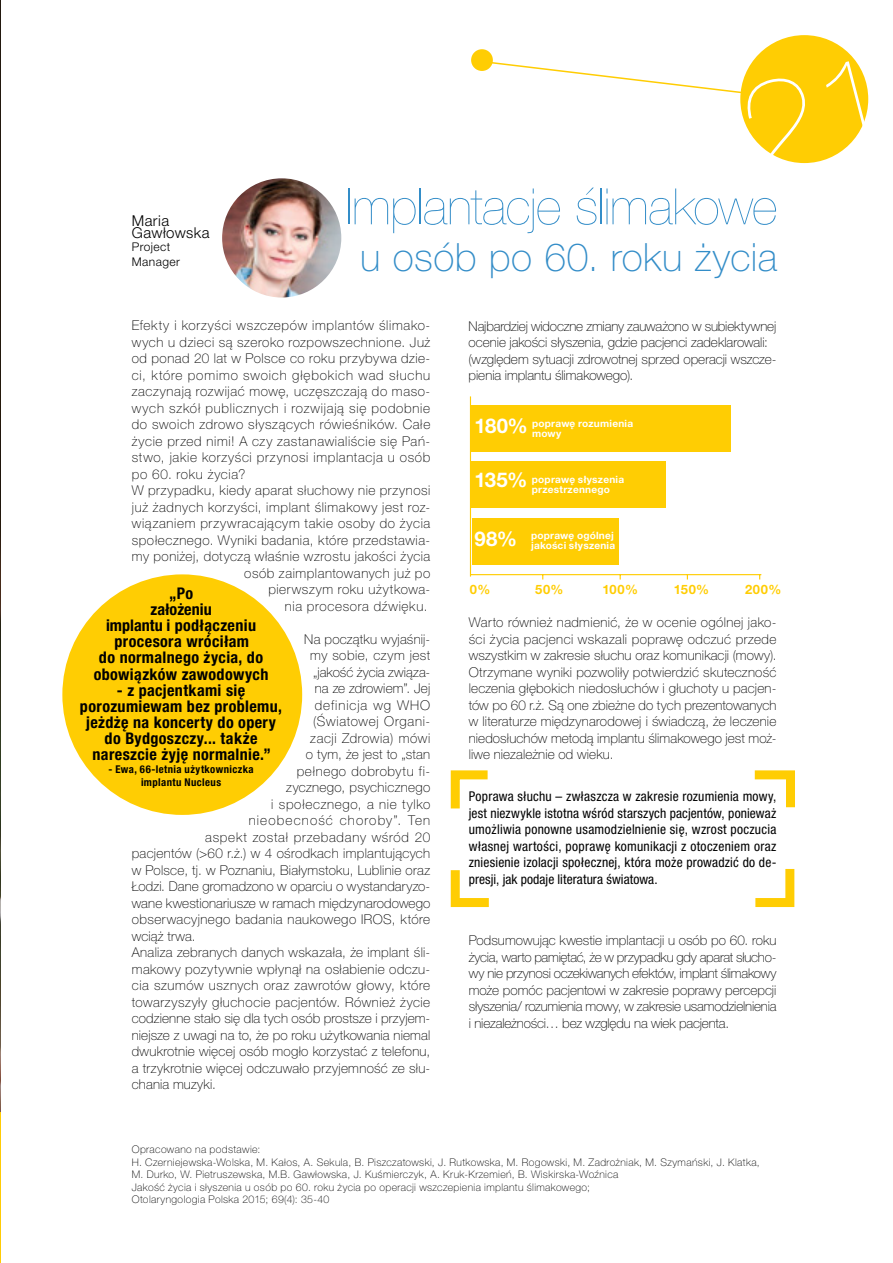
<style>
.page{position:relative;width:893px;height:1263px;background:#fff}
.page>*{position:absolute;margin:0;border:0;box-sizing:border-box;transform-origin:0 0}
.t1{font:200 50.1px "Helvetica Neue LT Pro";letter-spacing:-.01em;color:#338dc8}
.t2{font:100 39px "Helvetica Neue LT Pro";letter-spacing:.01em;color:#338dc8}
.t3{font:700 20.4px "Helvetica Neue LT Pro";letter-spacing:.015em;color:#fff}
.t4{font:700 condensed 16.05px/16px "Helvetica Neue LT Pro";letter-spacing:.025em;color:#000;text-align:center}
.t5{font:300 15px/12.8px "Helvetica Neue LT Pro";letter-spacing:.03em;color:#000}
.t6{font:100 13.5px/16.5px "Helvetica Neue LT Pro";letter-spacing:.035em;color:#000;text-align:justify}
.t7{font:condensed 13.5px/16.5px "Helvetica Neue LT Pro";letter-spacing:.01em;color:#000;text-align:justify}
.t8{font:100 13.5px "Helvetica Neue LT Pro";letter-spacing:.01em;color:#000}
.t9{font:100 13.5px/16.5px "Helvetica Neue LT Pro";letter-spacing:-.005em;color:#000}
.t10{font:100 13.5px "Helvetica Neue LT Pro";letter-spacing:.015em;color:#000}
.t11{font:100 13.5px/16.5px "Helvetica Neue LT Pro";color:#000101}
.t12{font:100 13.5px "Helvetica Neue LT Pro";letter-spacing:.055em;color:#000}
.t13{font:100 13.5px "Helvetica Neue LT Pro";letter-spacing:.005em;color:#000}
.t14{font:100 13.5px "Helvetica Neue LT Pro";letter-spacing:.065em;color:#000}
.t15{font:100 13.5px "Helvetica Neue LT Pro";letter-spacing:.085em;color:#000}
.t16{font:100 13.5px "Helvetica Neue LT Pro";color:#000}
.t17{font:100 13.5px "Helvetica Neue LT Pro";letter-spacing:.07em;color:#000}
.t18{font:700 12.9px "Helvetica Neue LT Pro";letter-spacing:.055em;color:#ffcd03}
.t19{font:300 12px/14.7px "Helvetica Neue LT Pro";letter-spacing:.035em;color:#000}
.t20{font:700 condensed 10.8px/12.9px "Helvetica Neue LT Pro";letter-spacing:.04em;color:#000;text-align:center}
.t21{font:100 10.5px/12.6px "Helvetica Neue LT Pro";letter-spacing:.035em;color:#000}
.t22{font:700 10.05px/10.1px "Helvetica Neue LT Pro";letter-spacing:.025em;color:#fff}
</style>
<div class="page">
<div style="left:62px;top:574px;width:240px;height:241px;background:#ffcd03;border-radius:50%"></div>
<img style="left:222px;top:178px;width:119px;height:119px;border-radius:60px">
<hr style="left:470px;top:396px;width:1px;height:181px;background:#ffcd03">
<hr style="left:470px;top:574px;width:291px;height:1px;background:#ffcd03">
<div style="left:472px;top:405px;width:259px;height:47px;background:#ffcd03"></div>
<div style="left:472px;top:461px;width:194px;height:47px;background:#ffcd03"></div>
<div style="left:472px;top:518px;width:146px;height:46px;background:#ffcd03"></div>
<svg style="left:450px;top:770px;width:38px;height:39px"></svg>
<svg style="left:755px;top:868px;width:40px;height:39px"></svg>
<svg style="left:754px;top:770px;width:41px;height:38px"></svg>
<svg style="left:450px;top:870px;width:39px;height:38px"></svg>
<img style="left:0;top:0;width:1px;height:1113px">
<hr style="left:0;top:1113px;width:1px;height:150px;background:#ffcb05">
<div style="left:471px;top:49px;width:22px;height:22px;background:#ffcd03;border-radius:50%"></div>
<div style="left:740px;top:35px;width:128px;height:128px;background:#ffcd03;border-radius:50%"></div>
<svg style="left:474px;top:59px;width:395px;height:105px"></svg>
<p class="t5" style="left:132px;top:214px;width:79px">Maria<br>Gawłowska</p>
<p class="t19" style="left:132px;top:239px;width:50px">Project<br>Manager</p>
<h1 class="t1" style="left:346px;top:178px;width:433px">Implantacje ślimakowe</h1>
<h2 class="t2" style="left:360px;top:235px;width:419px">u osób po 60. roku życia</h2>
<p class="t6" style="left:132px;top:317px;width:300px">Efekty i korzyści wszczepów implantów ślimako-</p>
<p class="t6" style="left:132px;top:334px;width:300px">wych u dzieci są szeroko rozpowszechnione. Już</p>
<p class="t6" style="left:132px;top:350px;width:300px">od ponad 20 lat w Polsce co roku przybywa dzie-</p>
<p class="t14" style="left:132px;top:367px;width:300px">ci, które pomimo swoich głębokich wad słuchu</p>
<p class="t6" style="left:132px;top:383px;width:300px">zaczynają rozwijać mowę, uczęszczają do maso-</p>
<p class="t12" style="left:132px;top:400px;width:300px">wych szkół publicznych i rozwijają się podobnie</p>
<p class="t6" style="left:132px;top:416px;width:300px">do swoich zdrowo słyszących rówieśników. Całe</p>
<p class="t6" style="left:132px;top:433px;width:300px">życie przed nimi! A czy zastanawialiście się Pań-</p>
<p class="t6" style="left:132px;top:449px;width:300px">stwo, jakie korzyści przynosi implantacja u osób</p>
<p class="t6" style="left:132px;top:466px;width:115px">po 60. roku życia?</p>
<p class="t6" style="left:132px;top:482px;width:300px">W przypadku, kiedy aparat słuchowy nie przynosi</p>
<p class="t6" style="left:132px;top:499px;width:300px">już żadnych korzyści, implant ślimakowy jest roz-</p>
<p class="t6" style="left:132px;top:515px;width:300px">wiązaniem przywracającym takie osoby do życia</p>
<p class="t6" style="left:132px;top:532px;width:300px">społecznego. Wyniki badania, które przedstawia-</p>
<p class="t6" style="left:132px;top:548px;width:300px">my poniżej, dotyczą właśnie wzrostu jakości życia</p>
<p class="t6" style="left:244px;top:565px;width:187px">osób zaimplantowanych już po</p>
<p class="t6" style="left:268px;top:581px;width:163px">pierwszym roku użytkowa-</p>
<p class="t6" style="left:285px;top:598px;width:144px">nia procesora dźwięku.</p>
<p class="t10" style="left:304px;top:631px;width:127px">Na początku wyjaśnij-</p>
<p class="t6" style="left:310px;top:647px;width:121px">my sobie, czym jest</p>
<p class="t16" style="left:313px;top:664px;width:119px">„jakość życia związa-</p>
<p class="t8" style="left:315px;top:681px;width:117px">na ze zdrowiem”. Jej</p>
<p class="t17" style="left:315px;top:697px;width:117px">definicja wg WHO</p>
<p class="t6" style="left:313px;top:713px;width:119px">(Światowej Organi-</p>
<p class="t6" style="left:310px;top:730px;width:121px">zacji Zdrowia) mówi</p>
<p class="t10" style="left:306px;top:747px;width:126px">o tym, że jest to „stan</p>
<p class="t6" style="left:297px;top:763px;width:135px">pełnego dobrobytu fi-</p>
<p class="t6" style="left:286px;top:779px;width:145px">zycznego, psychicznego</p>
<p class="t6" style="left:271px;top:796px;width:160px">i społecznego, a nie tylko</p>
<p class="t15" style="left:249px;top:813px;width:183px">nieobecność choroby”. Ten</p>
<p class="t12" style="left:205px;top:829px;width:226px">aspekt został przebadany wśród 20</p>
<p class="t6" style="left:132px;top:845px;width:300px">pacjentów (&gt;60 r.ż.) w 4 ośrodkach implantujących</p>
<p class="t6" style="left:132px;top:862px;width:300px">w Polsce, tj. w Poznaniu, Białymstoku, Lublinie oraz</p>
<p class="t8" style="left:132px;top:879px;width:300px">Łodzi. Dane gromadzono w oparciu o wystandaryzo-</p>
<p class="t8" style="left:132px;top:895px;width:300px">wane kwestionariusze w ramach międzynarodowego</p>
<p class="t6" style="left:132px;top:911px;width:300px">obserwacyjnego badania naukowego IROS, które</p>
<p class="t13" style="left:132px;top:928px;width:65px">wciąż trwa.</p>
<p class="t6" style="left:132px;top:944px;width:300px">Analiza zebranych danych wskazała, że implant śli-</p>
<p class="t6" style="left:132px;top:961px;width:300px">makowy pozytywnie wpłynął na osłabienie odczu-</p>
<p class="t6" style="left:132px;top:977px;width:300px">cia szumów usznych oraz zawrotów głowy, które</p>
<p class="t6" style="left:132px;top:994px;width:300px">towarzyszyły głuchocie pacjentów. Również życie</p>
<p class="t13" style="left:132px;top:1011px;width:300px">codzienne stało się dla tych osób prostsze i przyjem-</p>
<p class="t8" style="left:132px;top:1027px;width:300px">niejsze z uwagi na to, że po roku użytkowania niemal</p>
<p class="t10" style="left:132px;top:1044px;width:300px">dwukrotnie więcej osób mogło korzystać z telefonu,</p>
<p class="t6" style="left:132px;top:1060px;width:300px">a trzykrotnie więcej odczuwało przyjemność ze słu-</p>
<p class="t8" style="left:132px;top:1077px;width:85px">chania muzyki.</p>
<p class="t4" style="left:94px;top:585px;width:176px">„Po<br>założeniu<br>implantu i podłączeniu procesora wróciłam<br>do normalnego życia, do obowiązków zawodowych</p>
<p class="t4" style="left:80px;top:682px;width:204px">- z pacjentkami się porozumiewam bez problemu, jeżdżę na koncerty do opery do Bydgoszczy... także nareszcie żyję normalnie.”</p>
<p class="t20" style="left:108px;top:762px;width:147px">- Ewa, 66-letnia użytkowniczka implantu Nucleus</p>
<p class="t9" style="left:469px;top:318px;width:309px">Najbardziej widoczne zmiany zauważono w subiektywnej ocenie jakości słyszenia, gdzie pacjenci zadeklarowali:</p>
<p class="t11" style="left:469px;top:351px;width:309px">(względem sytuacji zdrowotnej sprzed operacji wszcze&shy;pienia implantu ślimakowego).</p>
<p class="t22" style="left:532px;top:418px;width:103px">poprawę rozumienia mowy</p>
<p class="t22" style="left:532px;top:474px;width:94px">poprawę słyszenia przestrzennego</p>
<p class="t22" style="left:531px;top:530px;width:86px">poprawę ogólnej jakości słyszenia</p>
<p class="t18" style="left:470px;top:581px;width:22px">0%</p>
<p class="t18" style="left:535px;top:581px;width:30px">50%</p>
<p class="t18" style="left:602px;top:581px;width:37px">100%</p>
<p class="t18" style="left:674px;top:581px;width:37px">150%</p>
<p class="t18" style="left:745px;top:581px;width:38px">200%</p>
<h3 class="t3" style="left:474px;top:413px;width:55px">180%</h3>
<h3 class="t3" style="left:474px;top:467px;width:54px">135%</h3>
<h3 class="t3" style="left:474px;top:526px;width:44px">98%</h3>
<p class="t6" style="left:469px;top:614px;width:309px">Warto również nadmienić, że w ocenie ogólnej jako&shy;ści życia pacjenci wskazali poprawę odczuć przede wszystkim w zakresie słuchu oraz komunikacji (mowy).<br>Otrzymane wyniki pozwoliły potwierdzić skuteczność leczenia głębokich niedosłuchów i głuchoty u pacjen&shy;tów po 60 r.ż. Są one zbieżne do tych prezentowanych w literaturze międzynarodowej i świadczą, że leczenie niedosłuchów metodą implantu ślimakowego jest moż&shy;liwe niezależnie od wieku.</p>
<p class="t7" style="left:469px;top:788px;width:309px">Poprawa słuchu – zwłaszcza w zakresie rozumienia mowy, jest niezwykle istotna wśród starszych pacjentów, ponieważ umożliwia ponowne usamodzielnienie się, wzrost poczucia własnej wartości, poprawę komunikacji z otoczeniem oraz zniesienie izolacji społecznej, która może prowadzić do de&shy;presji, jak podaje literatura światowa.</p>
<p class="t6" style="left:469px;top:932px;width:309px">Podsumowując kwestie implantacji u osób po 60. roku życia, warto pamiętać, że w przypadku gdy aparat słucho&shy;wy nie przynosi oczekiwanych efektów, implant ślimakowy może pomóc pacjentowi w zakresie poprawy percepcji słyszenia/ rozumienia mowy, w zakresie usamodzielnienia i niezależności… bez względu na wiek pacjenta.</p>
<p class="t21" style="left:132px;top:1143px;width:629px">Opracowano na podstawie:<br>H. Czerniejewska-Wolska, M. Kałos, A. Sekula, B. Piszczatowski, J. Rutkowska, M. Rogowski, M. Zadrożniak, M. Szymański, J. Klatka, M. Durko, W. Pietruszewska, M.B. Gawłowska, J. Kuśmierczyk, A. Kruk-Krzemień, B. Wiskirska-Woźnica<br>Jakość życia i słyszenia u osób po 60. roku życia po operacji wszczepienia implantu ślimakowego;<br>Otolaryngologia Polska 2015; 69(4): 35-40</p>
</div>
